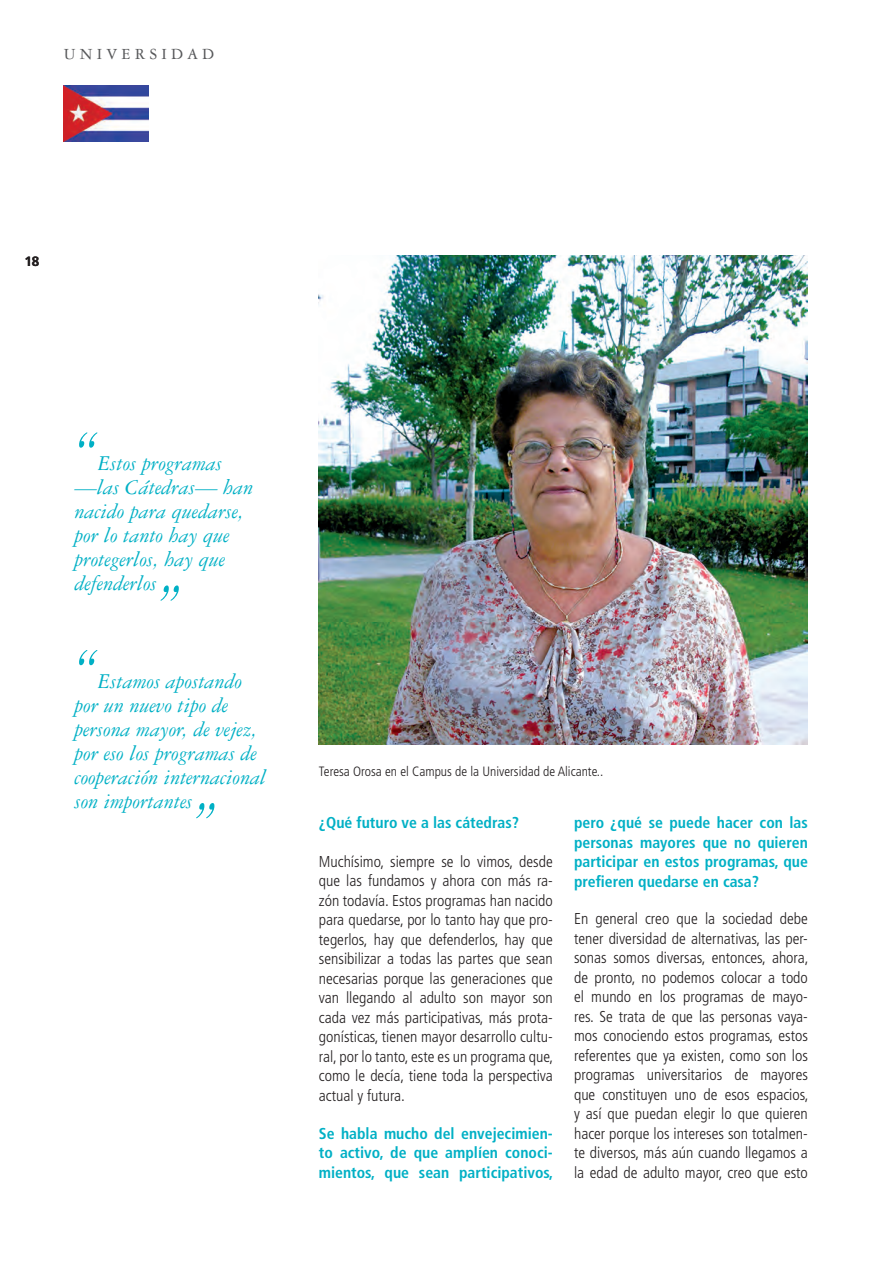
<style>
.page{position:relative;width:893px;height:1263px;background:#fff}
.page>*{position:absolute;margin:0;border:0;box-sizing:border-box;transform-origin:0 0}
.t1{font:italic 60px "Garamond Three";color:#00b0c5}
.t2{font:italic 22.5px/24px "Garamond Three";color:#00b0c5}
.t3{font:16.5px "Garamond Three";letter-spacing:.25em;color:#57585a}
.t4{font:300 condensed 15.75px/19.5px "Frutiger";color:#231f20;text-align:justify}
.t5{font:700 condensed 15.75px/19.5px "Frutiger";color:#00b0c5;text-align:justify}
.t6{font:300 condensed 13.5px "Frutiger";color:#231f20}
.t7{font:700 13.5px "Frutiger";color:#231f20}
</style>
<div class="page">
<img style="left:319px;top:255px;width:489px;height:489px">
<img style="left:64px;top:85px;width:85px;height:57px">
<p class="t3" style="left:64px;top:45px;width:152px">UNIVERSIDAD</p>
<p class="t7" style="left:24px;top:253px;width:17px">18</p>
<h1 class="t1" style="left:74px;top:420px;width:25px">“</h1>
<h2 class="t2" style="left:74px;top:451px;width:180px;text-indent:23px">Estos programas —las Cátedras— han nacido para quedarse, por lo tanto hay que protegerlos, hay que defenderlos</h2>
<h1 class="t1" style="left:157px;top:573px;width:25px">”</h1>
<h1 class="t1" style="left:74px;top:637px;width:25px">“</h1>
<h2 class="t2" style="left:74px;top:669px;width:193px;text-indent:23px">Estamos apostando por un nuevo tipo de persona mayor, de vejez, por eso los programas de cooperación internacional son importantes</h2>
<h1 class="t1" style="left:193px;top:790px;width:25px">”</h1>
<p class="t6" style="left:319px;top:763px;width:286px">Teresa Orosa en el Campus de la Universidad de Alicante..</p>
<p class="t5" style="left:319px;top:813px;width:202px">¿Qué futuro ve a las cátedras?</p>
<p class="t4" style="left:319px;top:852px;width:236px">Muchísimo, siempre se lo vimos, desde que las fundamos y ahora con más ra&shy;zón todavía. Estos programas han nacido para quedarse, por lo tanto hay que pro&shy;tegerlos, hay que defenderlos, hay que sensibilizar a todas las partes que sean necesarias porque las generaciones que van llegando al adulto son mayor son cada vez más participativas, más prota&shy;gonísticas, tienen mayor desarrollo cultu&shy;ral, por lo tanto, este es un programa que, como le decía, tiene toda la perspectiva actual y futura.</p>
<p class="t5" style="left:319px;top:1124px;width:236px">Se habla mucho del envejecimien&shy;to activo, de que amplíen conoci&shy;mientos, que sean participativos,</p>
<p class="t5" style="left:574px;top:813px;width:235px">pero ¿qué se puede hacer con las personas mayores que no quieren participar en estos programas, que prefieren quedarse en casa?</p>
<p class="t4" style="left:574px;top:909px;width:236px">En general creo que la sociedad debe tener diversidad de alternativas, las per&shy;sonas somos diversas, entonces, ahora, de pronto, no podemos colocar a todo el mundo en los programas de mayo&shy;res. Se trata de que las personas vaya&shy;mos conociendo estos programas, estos referentes que ya existen, como son los programas universitarios de mayores que constituyen uno de esos espacios, y así que puedan elegir lo que quieren hacer porque los intereses son totalmen&shy;te diversos, más aún cuando llegamos a la edad de adulto mayor, creo que esto</p>
</div>
